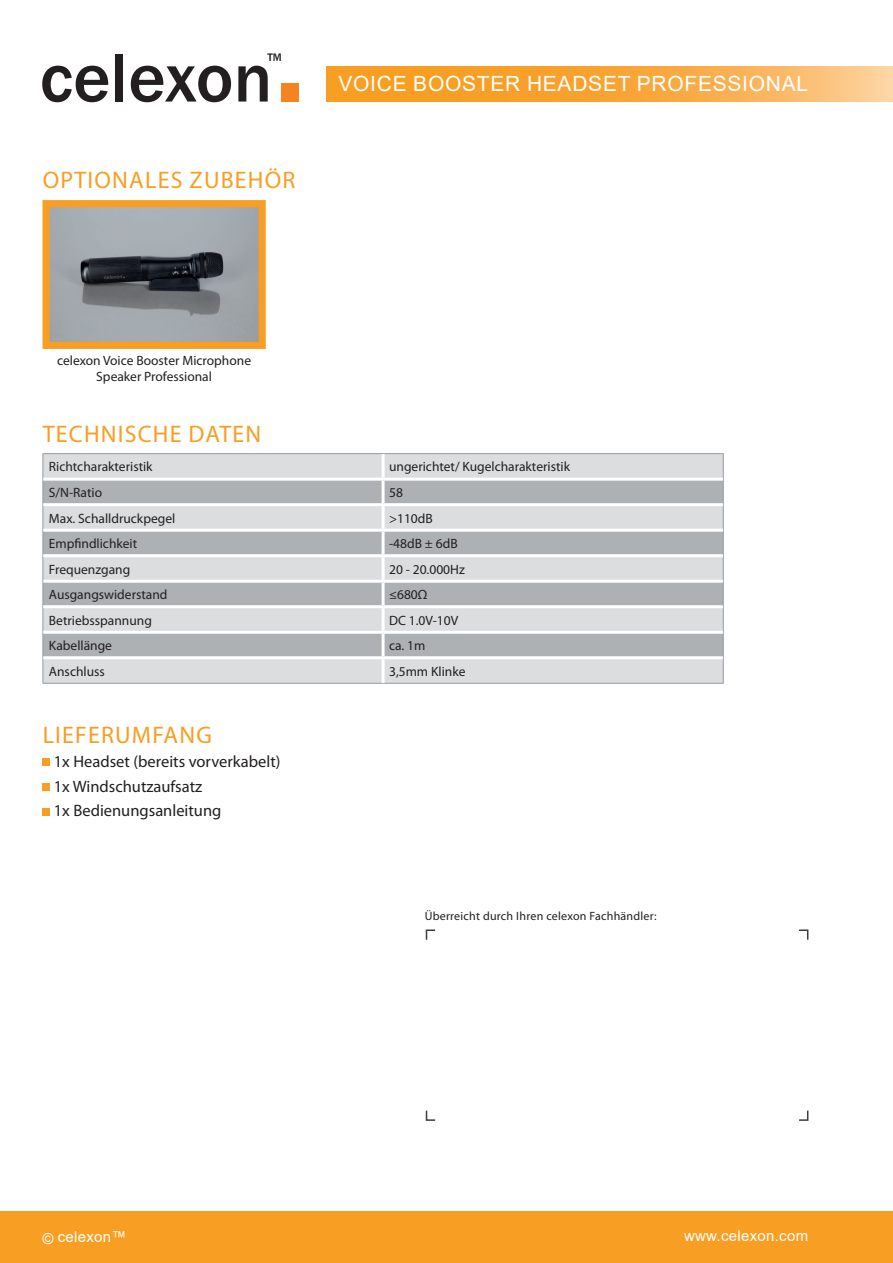
<style>
.page{position:relative;width:893px;height:1263px;background:#fff}
.page>*{position:absolute;margin:0;border:0;box-sizing:border-box;transform-origin:0 0}
.t1{font:500 71.25px "Franklin Gothic";color:#231f20}
.t2{font:24px "Myriad Pro";letter-spacing:.05em;color:#f79e23}
.t3{font:21px "Arial";letter-spacing:.035em;color:#fff}
.t4{font:16.5px/24.8px "Myriad Pro";color:#231f20}
.t5{font:15px "Arial";letter-spacing:.02em;color:#fff}
.t6{font:13.5px/16.2px "Myriad Pro";color:#231f20;text-align:center}
.t7{font:12px "Myriad Pro";letter-spacing:.02em;color:#231f20}
.t8{font:500 11.25px "Franklin Gothic";color:#231f20}
.s1{font-size:142.65px;color:#f58420}
</style>
<div class="page">
<svg style="left:327px;top:66px;width:566px;height:35px;background:#f9ab44"></svg>
<div style="left:0;top:1212px;width:893px;height:51px;background:#f79e23"></div>
<img style="left:51px;top:208px;width:207px;height:133px">
<div style="left:43px;top:200px;width:223px;height:149px;border:7px solid #f79e23"></div>
<svg style="left:44px;top:454px;width:679px;height:229px;background:#dadcde"></svg>
<svg style="left:44px;top:481px;width:679px;height:175px;background:#c1c4c7"></svg>
<hr style="left:43px;top:453px;width:340px;height:1px;background:#979b9f">
<hr style="left:383px;top:453px;width:341px;height:1px;background:#979b9f">
<svg style="left:43px;top:454px;width:1px;height:229px"></svg>
<svg style="left:723px;top:454px;width:1px;height:229px"></svg>
<hr style="left:43px;top:683px;width:340px;height:1px;background:#979b9f">
<hr style="left:383px;top:683px;width:341px;height:1px;background:#979b9f">
<hr style="left:382px;top:454px;width:3px;height:24px;background:#fff">
<hr style="left:43px;top:478px;width:340px;height:3px;background:#fff">
<hr style="left:383px;top:478px;width:340px;height:3px;background:#fff">
<hr style="left:382px;top:481px;width:3px;height:22px;background:#fff">
<hr style="left:43px;top:503px;width:340px;height:3px;background:#fff">
<hr style="left:383px;top:503px;width:340px;height:3px;background:#fff">
<hr style="left:382px;top:506px;width:3px;height:23px;background:#fff">
<hr style="left:43px;top:529px;width:340px;height:3px;background:#fff">
<hr style="left:383px;top:529px;width:340px;height:3px;background:#fff">
<hr style="left:382px;top:532px;width:3px;height:22px;background:#fff">
<hr style="left:43px;top:554px;width:340px;height:3px;background:#fff">
<hr style="left:383px;top:554px;width:340px;height:3px;background:#fff">
<hr style="left:382px;top:557px;width:3px;height:23px;background:#fff">
<hr style="left:43px;top:580px;width:340px;height:3px;background:#fff">
<hr style="left:383px;top:580px;width:340px;height:3px;background:#fff">
<hr style="left:382px;top:583px;width:3px;height:22px;background:#fff">
<hr style="left:43px;top:605px;width:340px;height:3px;background:#fff">
<hr style="left:383px;top:605px;width:340px;height:3px;background:#fff">
<hr style="left:382px;top:608px;width:3px;height:23px;background:#fff">
<hr style="left:43px;top:631px;width:340px;height:3px;background:#fff">
<hr style="left:383px;top:631px;width:340px;height:3px;background:#fff">
<hr style="left:382px;top:634px;width:3px;height:22px;background:#fff">
<hr style="left:43px;top:656px;width:340px;height:3px;background:#fff">
<hr style="left:383px;top:656px;width:340px;height:3px;background:#fff">
<hr style="left:382px;top:659px;width:3px;height:24px;background:#fff">
<div style="left:43px;top:758px;width:7px;height:8px;background:#f79e23"></div>
<div style="left:43px;top:783px;width:7px;height:8px;background:#f79e23"></div>
<div style="left:43px;top:808px;width:7px;height:8px;background:#f79e23"></div>
<h1 class="t1" style="left:40px;top:34px;width:269px">celexon<span class="s1">.</span></h1>
<p class="t8" style="left:267px;top:51px;width:16px">TM</p>
<h2 class="t2" style="left:43px;top:167px;width:254px">OPTIONALES ZUBEHÖR</h2>
<h3 class="t3" style="left:338px;top:69px;width:471px">VOICE BOOSTER HEADSET PROFESSIONAL</h3>
<p class="t6" style="left:57px;top:352px;width:195px">celexon Voice Booster Microphone<br>Speaker Professional</p>
<h2 class="t2" style="left:43px;top:420px;width:220px">TECHNISCHE DATEN</h2>
<p class="t6" style="left:49px;top:459px;width:105px">Richtcharakteristik</p>
<p class="t6" style="left:389px;top:459px;width:182px">ungerichtet/ Kugelcharakteristik</p>
<p class="t6" style="left:49px;top:485px;width:55px">S/N-Ratio</p>
<p class="t6" style="left:389px;top:485px;width:15px">58</p>
<p class="t6" style="left:49px;top:510px;width:128px">Max. Schalldruckpegel</p>
<p class="t6" style="left:389px;top:510px;width:45px">&gt;110dB</p>
<p class="t6" style="left:49px;top:536px;width:90px">Empfindlichkeit</p>
<p class="t6" style="left:389px;top:536px;width:70px">-48dB ± 6dB</p>
<p class="t6" style="left:49px;top:561px;width:83px">Frequenzgang</p>
<p class="t6" style="left:389px;top:561px;width:77px">20 - 20.000Hz</p>
<p class="t6" style="left:49px;top:587px;width:120px">Ausgangswiderstand</p>
<p class="t6" style="left:389px;top:587px;width:40px">≤680Ω</p>
<p class="t6" style="left:49px;top:612px;width:105px">Betriebsspannung</p>
<p class="t6" style="left:389px;top:612px;width:71px">DC 1.0V-10V</p>
<p class="t6" style="left:49px;top:638px;width:65px">Kabellänge</p>
<p class="t6" style="left:389px;top:638px;width:38px">ca. 1m</p>
<p class="t6" style="left:49px;top:663px;width:57px">Anschluss</p>
<p class="t6" style="left:389px;top:663px;width:78px">3,5mm Klinke</p>
<h2 class="t2" style="left:43px;top:722px;width:171px">LIEFERUMFANG</h2>
<p class="t4" style="left:54px;top:749px;width:228px">1x Headset (bereits vorverkabelt)<br>1x Windschutzaufsatz<br>1x Bedienungsanleitung</p>
<p class="t7" style="left:425px;top:909px;width:233px">Überreicht durch Ihren celexon Fachhändler:</p>
<p class="t5" style="left:43px;top:1226px;width:85px">© celexon™</p>
<p class="t5" style="left:684px;top:1226px;width:126px">www.celexon.com</p>
</div>
